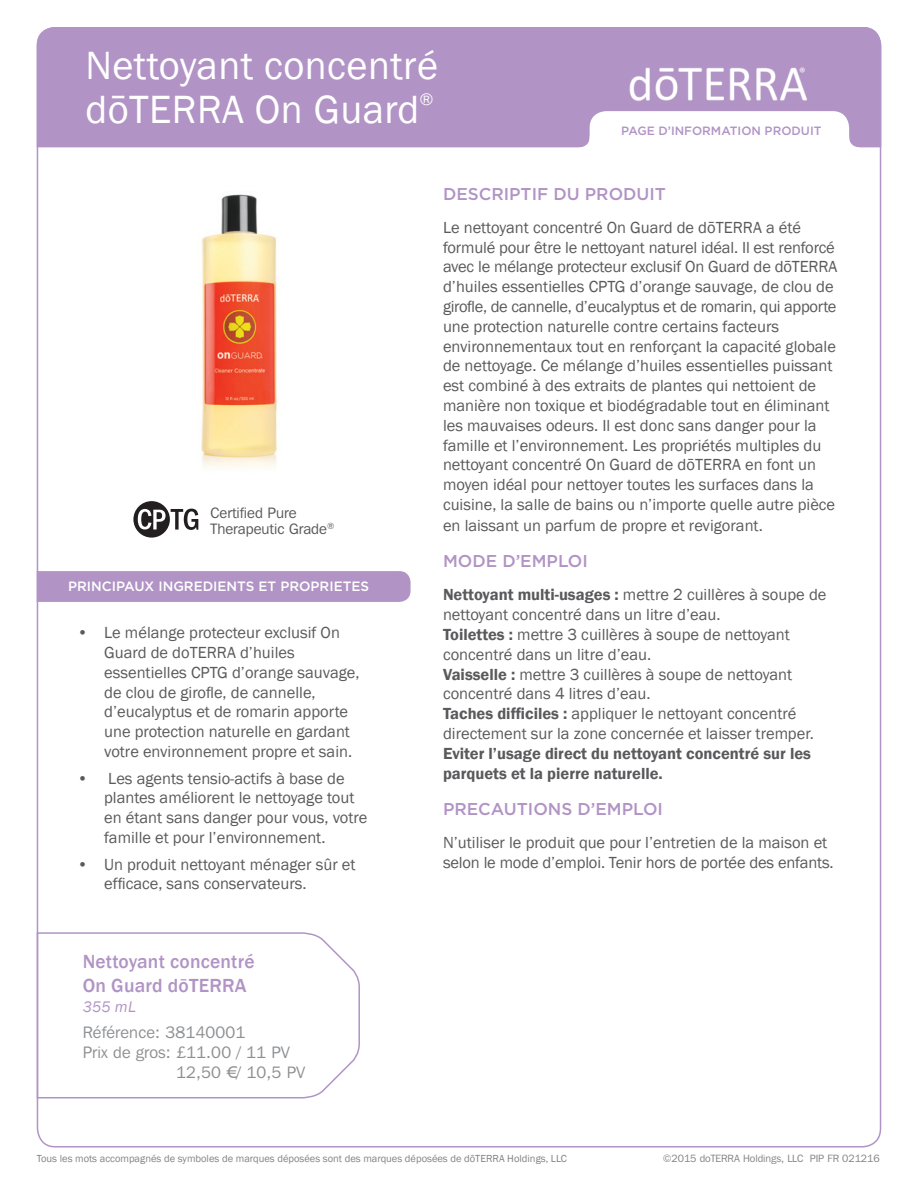
<style>
.page{position:relative;width:918px;height:1188px;background:#fff}
.page>*{position:absolute;margin:0;border:0;box-sizing:border-box;transform-origin:0 0}
.t1{font:40.5px/43.5px "Franklin Gothic";letter-spacing:.01em;color:#fff}
.Tag_H1{font:500 19.5px/24px "Franklin Gothic";letter-spacing:.01em;color:#b194c5}
.t2{font:17.55px "Franklin Gothic";color:#fff}
.Purple_Headers{font:500 17.1px "Gotham";color:#b194c5}
.Body{font:16.5px/20px "Franklin Gothic";color:#5a5a5d}
.Directions_bold_2nd{font:16.5px/19.8px "Franklin Gothic";color:#5a5a5d}
.Directions_Bold_Attr{font:16.5px/19.8px "Franklin Gothic";color:#5a5a5d}
.Directions_bold_2nd-2{font:600 16.5px/19.8px "Franklin Gothic";color:#5a5a5d}
.Tag_details{font:16.5px/19.8px "Franklin Gothic IT Cby BT";letter-spacing:.01em;color:#8d8f92}
.Tag_H2{font:italic 15.75px "Franklin Gothic";color:#b194c5}
.t3{font:15px "Franklin Gothic IT Cby BT";color:#57585a}
.t4{font:500 13.5px "Gotham";color:#fff}
.t5{font:500 12px "Gotham";color:#b194c5}
.t6{font:10.5px "Franklin Gothic";color:#808285}
.t7{font:10.5px "Franklin Gothic IT Cby BT";color:#808285}
.s1{font-weight:600}
</style>
<div class="page">
<div style="left:37px;top:27px;width:844px;height:120px;background:#b194c5"></div>
<img style="left:618px;top:64px;width:201px;height:41px">
<svg style="left:36px;top:570px;width:375px;height:33px;background:#b69bc9"></svg>
<svg style="left:580px;top:111px;width:279px;height:37px"></svg>
<svg style="left:133px;top:501px;width:65px;height:37px"></svg>
<img style="left:201px;top:194px;width:76px;height:273px">
<svg style="left:36px;top:931px;width:324px;height:168px"></svg>
<p class="t1" style="left:85px;top:45px;width:354px">Nettoyant concentré dōTERRA On Guard</p>
<p class="t2" style="left:420px;top:89px;width:15px">®</p>
<p class="t5" style="left:621px;top:123px;width:202px">PAGE D’INFORMATION PRODUIT</p>
<p class="t3" style="left:211px;top:503px;width:88px">Certified Pure</p>
<p class="t3" style="left:211px;top:520px;width:125px">Therapeutic Grade<sup>®</sup></p>
<p class="t4" style="left:68px;top:578px;width:303px">PRINCIPAUX INGREDIENTS ET PROPRIETES</p>
<p class="Body" style="left:104px;top:623px;width:257px;text-indent:-27px">• Le mélange protecteur exclusif On Guard de doTERRA d’huiles essentielles CPTG d’orange sauvage, de clou de girofle, de cannelle, d’eucalyptus et de romarin apporte une protection naturelle en gardant votre environnement propre et sain.</p>
<p class="Body" style="left:104px;top:769px;width:265px;text-indent:-27px">• Les agents tensio-actifs à base de plantes améliorent le nettoyage tout en étant sans danger pour vous, votre famille et pour l’environnement.</p>
<p class="Body" style="left:104px;top:855px;width:253px;text-indent:-27px">• Un produit nettoyant ménager sûr et efficace, sans conservateurs.</p>
<p class="Tag_H1" style="left:83px;top:950px;width:173px">Nettoyant concentré<br>On Guard dōTERRA</p>
<p class="Tag_H2" style="left:83px;top:997px;width:55px">355 mL</p>
<p class="Tag_details" style="left:83px;top:1022px;width:164px">Référence: 38140001</p>
<p class="Tag_details" style="left:176px;top:1042px;width:131px;text-indent:-93px">Prix de gros: £11.00 / 11 PV<br>12,50 € / 10,5 PV</p>
<p class="Purple_Headers" style="left:443px;top:182px;width:225px">DESCRIPTIF DU PRODUIT</p>
<p class="Body" style="left:443px;top:218px;width:396px">Le nettoyant concentré On Guard de dōTERRA a été formulé pour être le nettoyant naturel idéal. Il est renforcé avec le mélange protecteur exclusif On Guard de dōTERRA d’huiles essentielles CPTG d’orange sauvage, de clou de girofle, de cannelle, d’eucalyptus et de romarin, qui apporte une protection naturelle contre certains facteurs environnementaux tout en renforçant la capacité globale de nettoyage. Ce mélange d’huiles essentielles puissant est combiné à des extraits de plantes qui nettoient de manière non toxique et biodégradable tout en éliminant les mauvaises odeurs. Il est donc sans danger pour la famille et l’environnement. Les propriétés multiples du nettoyant concentré On Guard de dōTERRA en font un moyen idéal pour nettoyer toutes les surfaces dans la cuisine, la salle de bains ou n’importe quelle autre pièce en laissant un parfum de propre et revigorant.</p>
<p class="Purple_Headers" style="left:443px;top:550px;width:146px">MODE D’EMPLOI</p>
<p class="Directions_Bold_Attr" style="left:443px;top:585px;width:385px"><span class="s1">Nettoyant multi-usages :</span> mettre 2 cuillères à soupe de nettoyant concentré dans un litre d’eau.</p>
<p class="Directions_bold_2nd" style="left:443px;top:625px;width:348px"><span class="s1">Toilettes :</span> mettre 3 cuillères à soupe de nettoyant concentré dans un litre d’eau.</p>
<p class="Directions_bold_2nd" style="left:443px;top:665px;width:351px"><span class="s1">Vaisselle :</span> mettre 3 cuillères à soupe de nettoyant concentré dans 4 litres d’eau.</p>
<p class="Directions_bold_2nd" style="left:443px;top:704px;width:373px"><span class="s1">Taches difficiles :</span> appliquer le nettoyant concentré directement sur la zone concernée et laisser tremper.</p>
<p class="Directions_bold_2nd-2" style="left:443px;top:744px;width:370px">Eviter l’usage direct du nettoyant concentré sur les parquets et la pierre naturelle.</p>
<p class="Purple_Headers" style="left:443px;top:797px;width:222px">PRECAUTIONS D’EMPLOI</p>
<p class="Body" style="left:443px;top:833px;width:392px">N’utiliser le produit que pour l’entretien de la maison et selon le mode d’emploi. Tenir hors de portée des enfants.</p>
<p class="t6" style="left:37px;top:1151px;width:532px">Tous les mots accompagnés de symboles de marques déposées sont des marques déposées de dōTERRA Holdings, LLC</p>
<p class="t7" style="left:663px;top:1151px;width:219px">©2015 doTERRA Holdings, LLC PIP FR 021216</p>
</div>
